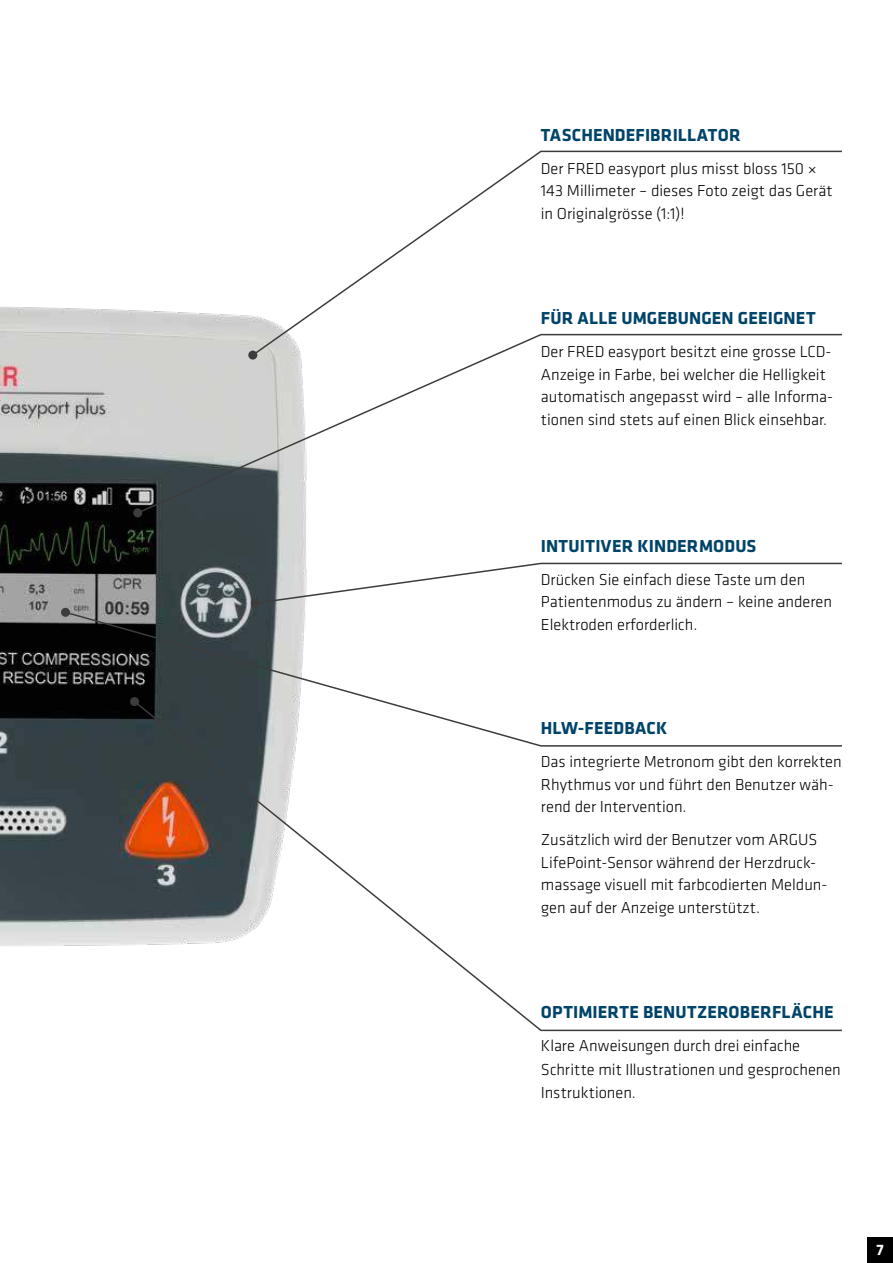
<style>
.page{position:relative;width:893px;height:1263px;background:#fff}
.page>*{position:absolute;margin:0;border:0;box-sizing:border-box;transform-origin:0 0}
.t1{font:700 18px "Klavika";letter-spacing:.005em;color:#00446a}
.t2{font:300 16.5px/22.5px "Klavika";color:#000}
.t3{font:700 15.75px "Klavika";color:#fff}
</style>
<div class="page">
<div style="left:867px;top:1237px;width:26px;height:26px;background:#000"></div>
<img style="left:0;top:306px;width:306px;height:640px">
<svg style="left:251px;top:150px;width:591px;height:183px"></svg>
<svg style="left:136px;top:333px;width:706px;height:182px"></svg>
<div style="left:133px;top:508px;width:9px;height:9px;background:#3c3c3b;border-radius:50%"></div>
<svg style="left:254px;top:562px;width:588px;height:43px"></svg>
<div style="left:251px;top:599px;width:9px;height:9px;background:#3c3c3b;border-radius:50%"></div>
<svg style="left:64px;top:610px;width:313px;height:137px"></svg>
<div style="left:61px;top:608px;width:9px;height:9px;background:#3c3c3b;border-radius:50%"></div>
<svg style="left:132px;top:699px;width:710px;height:333px"></svg>
<div style="left:130px;top:697px;width:9px;height:9px;background:#3c3c3b;border-radius:50%"></div>
<p class="t1" style="left:541px;top:126px;width:201px">TASCHENDEFIBRILLATOR</p>
<p class="t2" style="left:541px;top:158px;width:293px">Der FRED easyport plus misst bloss 150 ×<br>143 Millimeter – dieses Foto zeigt das Gerät in Originalgrösse (1:1)!</p>
<p class="t1" style="left:541px;top:309px;width:276px">FÜR ALLE UMGEBUNGEN GEEIGNET</p>
<p class="t2" style="left:541px;top:341px;width:294px">Der FRED easyport besitzt eine grosse LCD-Anzeige in Farbe, bei welcher die Helligkeit automatisch angepasst wird – alle Informa&shy;tionen sind stets auf einen Blick einsehbar.</p>
<p class="t1" style="left:541px;top:536px;width:217px">INTUITIVER KINDERMODUS</p>
<p class="t2" style="left:541px;top:568px;width:293px">Drücken Sie einfach diese Taste um den<br>Patientenmodus zu ändern – keine anderen<br>Elektroden erforderlich.</p>
<p class="t1" style="left:541px;top:719px;width:128px">HLW-FEEDBACK</p>
<p class="t2" style="left:541px;top:751px;width:302px">Das integrierte Metronom gibt den korrekten<br>Rhythmus vor und führt den Benutzer wäh&shy;rend der Intervention.</p>
<p class="t2" style="left:541px;top:829px;width:288px">Zusätzlich wird der Benutzer vom ARGUS LifePoint-Sensor während der Herzdruck&shy;massage visuell mit farbcodierten Meldun&shy;gen auf der Anzeige unterstützt.</p>
<p class="t1" style="left:541px;top:1003px;width:294px">OPTIMIERTE BENUTZEROBERFLÄCHE</p>
<p class="t2" style="left:541px;top:1035px;width:301px;line-height:23.1px">Klare Anweisungen durch drei einfache<br>Schritte mit Illustrationen und gesprochenen<br>Instruktionen.</p>
<p class="t3" style="left:877px;top:1242px;width:9px">7</p>
</div>
